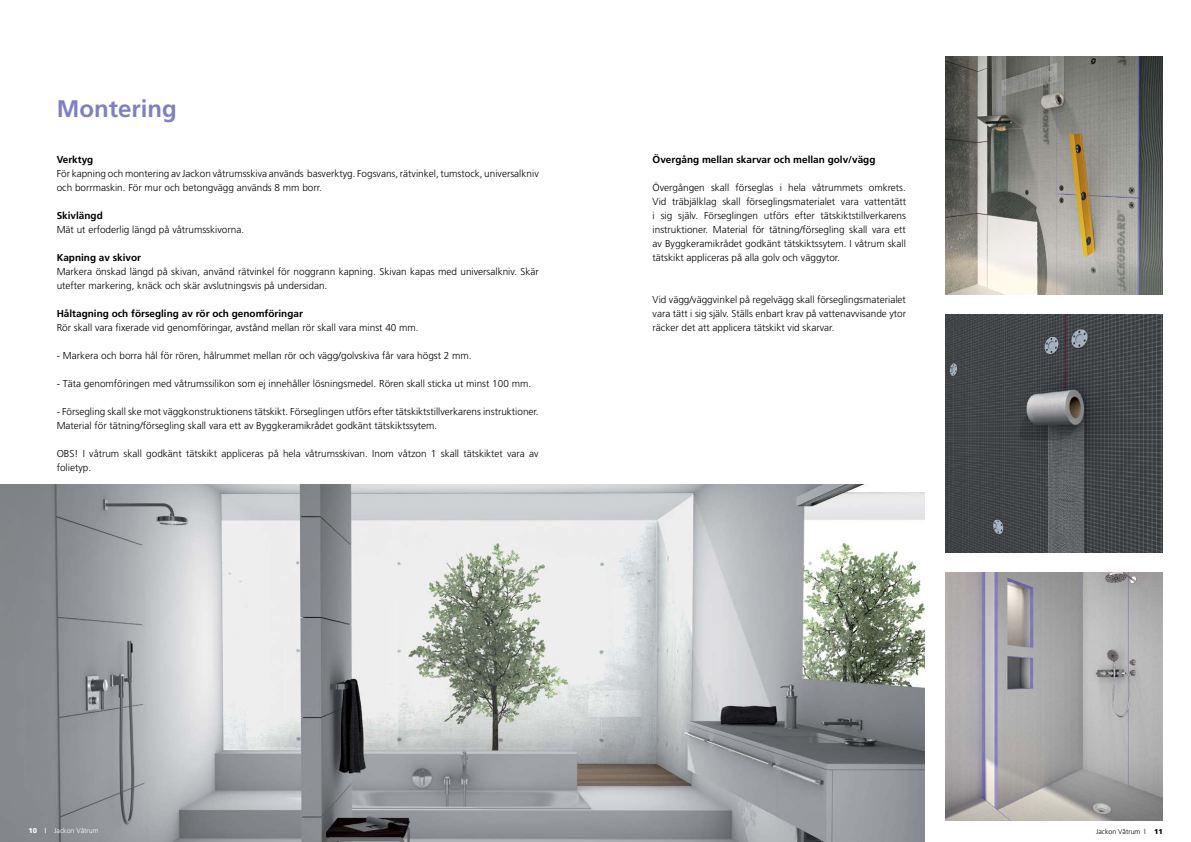
<style>
.page{position:relative;width:1191px;height:842px;background:#fff}
.page>*{position:absolute;margin:0;border:0;box-sizing:border-box;transform-origin:0 0}
.t1{font:700 24px "Frutiger";color:#7e81be}
.t2{font:300 10px/14px "Frutiger";color:#000}
.t3{font:700 10px "Frutiger";color:#000}
.t4{font:300 7px "Frutiger";color:#fff}
.t5{font:300 7px "Frutiger";color:#000}
.s1{font-weight:900}
.s2{font-weight:700}
</style>
<div class="page">
<img style="left:0;top:485px;width:924px;height:357px">
<img style="left:945px;top:315px;width:217px;height:238px">
<img style="left:945px;top:573px;width:217px;height:247px">
<img style="left:945px;top:57px;width:217px;height:238px">
<h1 class="t1" style="left:57px;top:94px;width:121px">Montering</h1>
<p class="t3" style="left:57px;top:153px;width:38px">Verktyg</p>
<p class="t2" style="left:57px;top:166px;width:483px">För kapning och montering av Jackon våtrumsskiva används basverktyg. Fogsvans, rätvinkel, tumstock, universalkniv och borrmaskin. För mur och betongvägg används 8 mm borr.</p>
<p class="t3" style="left:57px;top:209px;width:48px">Skivlängd</p>
<p class="t2" style="left:57px;top:222px;width:189px">Mät ut erfoderlig längd på våtrumsskivorna.</p>
<p class="t3" style="left:57px;top:251px;width:86px">Kapning av skivor</p>
<p class="t2" style="left:57px;top:264px;width:483px">Markera önskad längd på skivan, använd rätvinkel för noggrann kapning. Skivan kapas med universalkniv. Skär utefter markering, knäck och skär avslutningsvis på undersidan.</p>
<p class="t3" style="left:57px;top:307px;width:248px">Håltagning och försegling av rör och genomföringar</p>
<p class="t2" style="left:57px;top:320px;width:363px">Rör skall vara fixerade vid genomföringar, avstånd mellan rör skall vara minst 40 mm.</p>
<p class="t2" style="left:57px;top:348px;width:416px">- Markera och borra hål för rören, hålrummet mellan rör och vägg/golvskiva får vara högst 2 mm.</p>
<p class="t2" style="left:57px;top:376px;width:476px">- Täta genomföringen med våtrumssilikon som ej innehåller lösningsmedel. Rören skall sticka ut minst 100 mm.</p>
<p class="t2" style="left:57px;top:404px;width:483px">- Försegling skall ske mot väggkonstruktionens tätskikt. Förseglingen utförs efter tätskiktstillverkarens instruktioner.<br>Material för tätning/försegling skall vara ett av Byggkeramikrådet godkänt tätskiktssytem.</p>
<p class="t2" style="left:57px;top:446px;width:483px">OBS! I våtrum skall godkänt tätskikt appliceras på hela våtrumsskivan. Inom våtzon 1 skall tätskiktet vara av folietyp.</p>
<p class="t3" style="left:652px;top:153px;width:224px">Övergång mellan skarvar och mellan golv/vägg</p>
<p class="t2" style="left:652px;top:180px;width:255px;text-align:justify">Övergången skall förseglas i hela våtrummets omkrets.<br>Vid träbjälklag skall förseglingsmaterialet vara vattentätt i sig själv. Förseglingen utförs efter tätskiktstillverkarens instruktioner. Material för tätning/försegling skall vara ett av Byggkeramikrådet godkänt tätskiktssytem. I våtrum skall tätskikt appliceras på alla golv och väggytor.</p>
<p class="t2" style="left:652px;top:292px;width:255px;text-align:justify">Vid vägg/väggvinkel på regelvägg skall förseglingsmaterialet vara tätt i sig själv. Ställs enbart krav på vattenavvisande ytor räcker det att applicera tätskikt vid skarvar.</p>
<p class="t4" style="left:29px;top:827px;width:72px"><span class="s1">10</span> <span class="s2">|</span> Jackon Våtrum</p>
<p class="t5" style="left:1096px;top:828px;width:68px">Jackon Våtrum | <span class="s1">11</span></p>
</div>
